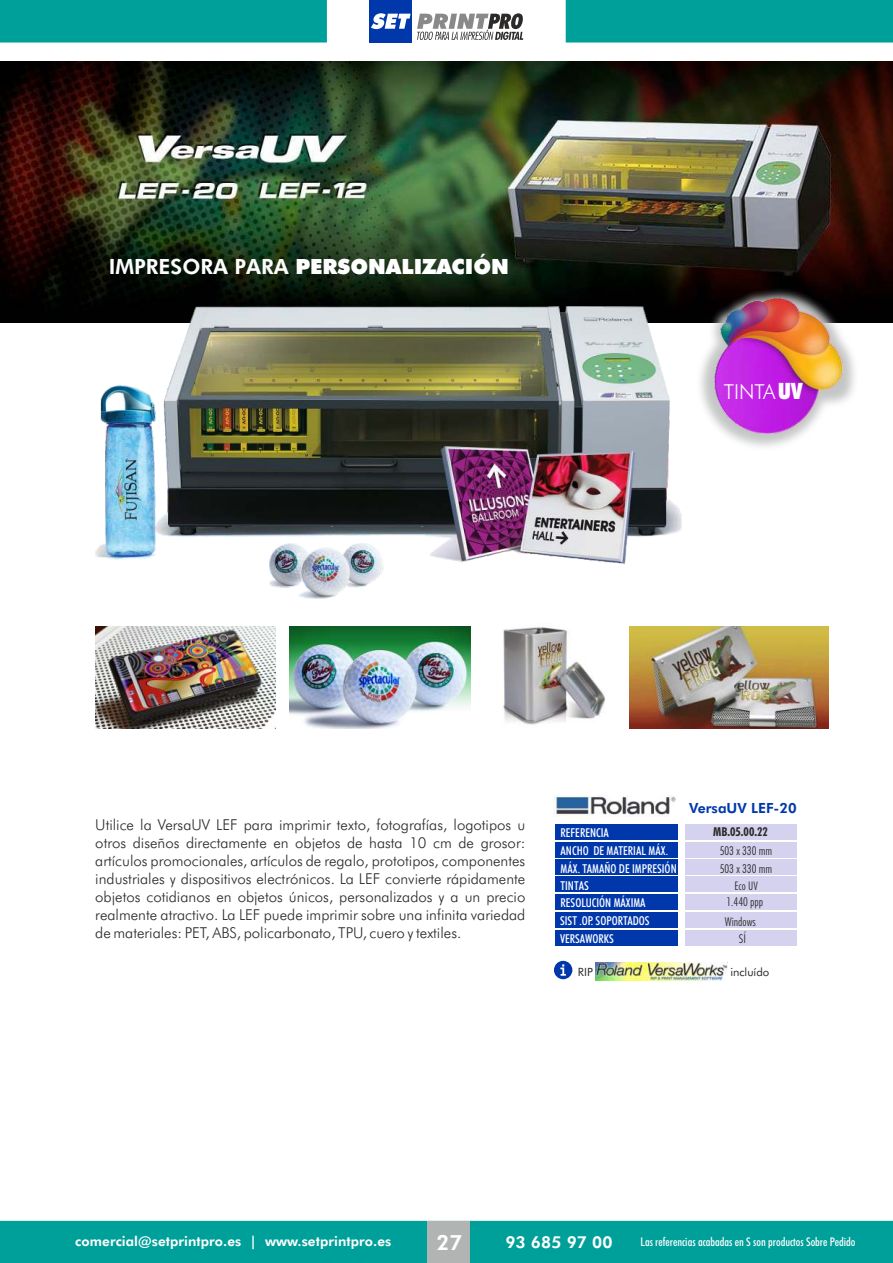
<style>
.page{position:relative;width:893px;height:1263px;background:#fff}
.page>*{position:absolute;margin:0;border:0;box-sizing:border-box;transform-origin:0 0}
.t1{font:900 21px "Futura BT";color:#fefefe}
.t2{font:800 21px "Futura BT";color:#fefefe}
.t3{font:300 20.7px "Futura BT";color:#fefefe}
.t4{font:800 16.5px "Futura BT";letter-spacing:.005em;color:#fefefe}
.t5{font:300 15px/18px "Futura BT";color:#2b2a29;text-align:justify}
.t6{font:800 14.1px "Futura BT";color:#0038ac}
.t7{font:800 13.5px "Futura BT";letter-spacing:.01em;color:#fefefe}
.t8{font:500 condensed 12.3px/17.4px "Futura BT";color:#fff}
.t9{font:300 condensed 12.3px/17.4px "Futura BT";color:#2b2a29}
.t10{font:700 condensed 12.3px "Futura BT";color:#2b2a29}
.t11{font:500 condensed 12px "Futura BT";color:#fefefe}
.t12{font:300 condensed 11.85px "Futura BT";color:#2b2a29}
.t13{font:11.4px "Futura BT";color:#2b2a29}
.s1{font-weight:800}
.s2{font-weight:900;font-stretch:condensed;font-size:22.65px}
</style>
<div class="page">
<img style="left:0;top:62px;width:893px;height:261px">
<img style="left:95px;top:307px;width:586px;height:292px">
<img style="left:95px;top:627px;width:181px;height:101px">
<img style="left:290px;top:627px;width:180px;height:101px">
<img style="left:502px;top:626px;width:134px;height:102px">
<img style="left:630px;top:627px;width:199px;height:101px">
<img style="left:554px;top:795px;width:122px;height:22px">
<div style="left:556px;top:824px;width:122px;height:16px;background:#0038ac"></div>
<div style="left:556px;top:842px;width:122px;height:16px;background:#0038ac"></div>
<div style="left:556px;top:859px;width:122px;height:16px;background:#0038ac"></div>
<div style="left:556px;top:876px;width:122px;height:16px;background:#0038ac"></div>
<div style="left:556px;top:894px;width:122px;height:16px;background:#0038ac"></div>
<div style="left:555px;top:912px;width:122px;height:16px;background:#0038ac"></div>
<div style="left:555px;top:930px;width:122px;height:16px;background:#0038ac"></div>
<div style="left:685px;top:824px;width:112px;height:16px;background:#d4d2ef"></div>
<div style="left:685px;top:842px;width:112px;height:16px;background:#d4d2ef"></div>
<div style="left:685px;top:859px;width:112px;height:16px;background:#d4d2ef"></div>
<div style="left:685px;top:876px;width:112px;height:16px;background:#d4d2ef"></div>
<div style="left:685px;top:894px;width:112px;height:16px;background:#d4d2ef"></div>
<div style="left:685px;top:912px;width:111px;height:16px;background:#d4d2ef"></div>
<div style="left:685px;top:930px;width:111px;height:16px;background:#d4d2ef"></div>
<img style="left:596px;top:963px;width:132px;height:17px">
<div style="left:554px;top:961px;width:18px;height:18px;background:#0038ac;border-radius:50%"></div>
<svg style="left:560px;top:964px;width:6px;height:12px"></svg>
<img style="left:697px;top:288px;width:161px;height:159px">
<img style="left:711px;top:299px;width:131px;height:135px">
<div style="left:0;top:1221px;width:893px;height:42px;background:#00a09a"></div>
<div style="left:427px;top:1221px;width:43px;height:42px;background:#b2b3b3"></div>
<svg style="left:0;top:0;width:893px;height:43px"></svg>
<h1 class="t1" style="left:109px;top:258px;width:402px"><span class="s1">IMPRESORA PARA</span> PERSONALIZACIÓN</h1>
<h2 class="t3" style="left:724px;top:383px;width:81px">TINTA<span class="s2">UV</span></h2>
<p class="t5" style="left:95px;top:817px;width:432px">Utilice la VersaUV LEF para imprimir texto, fotografías, logotipos u otros diseños directamente en objetos de hasta 10 cm de grosor: artículos promocionales, artículos de regalo, prototipos, componentes industriales y dispositivos electrónicos. La LEF convierte rápidamente objetos cotidianos en objetos únicos, personalizados y a un precio realmente atractivo. La LEF puede imprimir sobre una infinita variedad de materiales: PET, ABS, policarbonato, TPU, cuero y textiles.</p>
<p class="t8" style="left:561px;top:825px;width:50px">REFERENCIA</p>
<p class="t8" style="left:560px;top:843px;width:118px">ANCHO DE MATERIAL MÁX.<br>MÁX. TAMAÑO DE IMPRESIÓN<br>TINTAS<br>RESOLUCIÓN MÁXIMA<br>SIST .OP. SOPORTADOS<br>VERSAWORKS</p>
<p class="t6" style="left:689px;top:802px;width:109px">VersaUV LEF-20</p>
<p class="t10" style="left:713px;top:826px;width:56px">MB.05.00.22</p>
<p class="t9" style="left:720px;top:843px;width:54px">503 x 330 mm<br>503 x 330 mm</p>
<p class="t12" style="left:734px;top:881px;width:25px">Eco UV</p>
<p class="t9" style="left:726px;top:893px;width:38px">1.440 ppp</p>
<p class="t9" style="left:739px;top:931px;width:9px">SÍ</p>
<p class="t9" style="left:725px;top:914px;width:32px">Windows</p>
<p class="t13" style="left:578px;top:967px;width:16px">RIP</p>
<p class="t13" style="left:730px;top:967px;width:40px">incluído</p>
<p class="t7" style="left:75px;top:1235px;width:318px">comercial@setprintpro.es | www.setprintpro.es</p>
<h1 class="t2" style="left:437px;top:1233px;width:27px">27</h1>
<p class="t4" style="left:505px;top:1235px;width:109px">93 685 97 00</p>
<p class="t11" style="left:640px;top:1236px;width:216px">Las referencias acabadas en S son productos Sobre Pedido</p>
</div>
